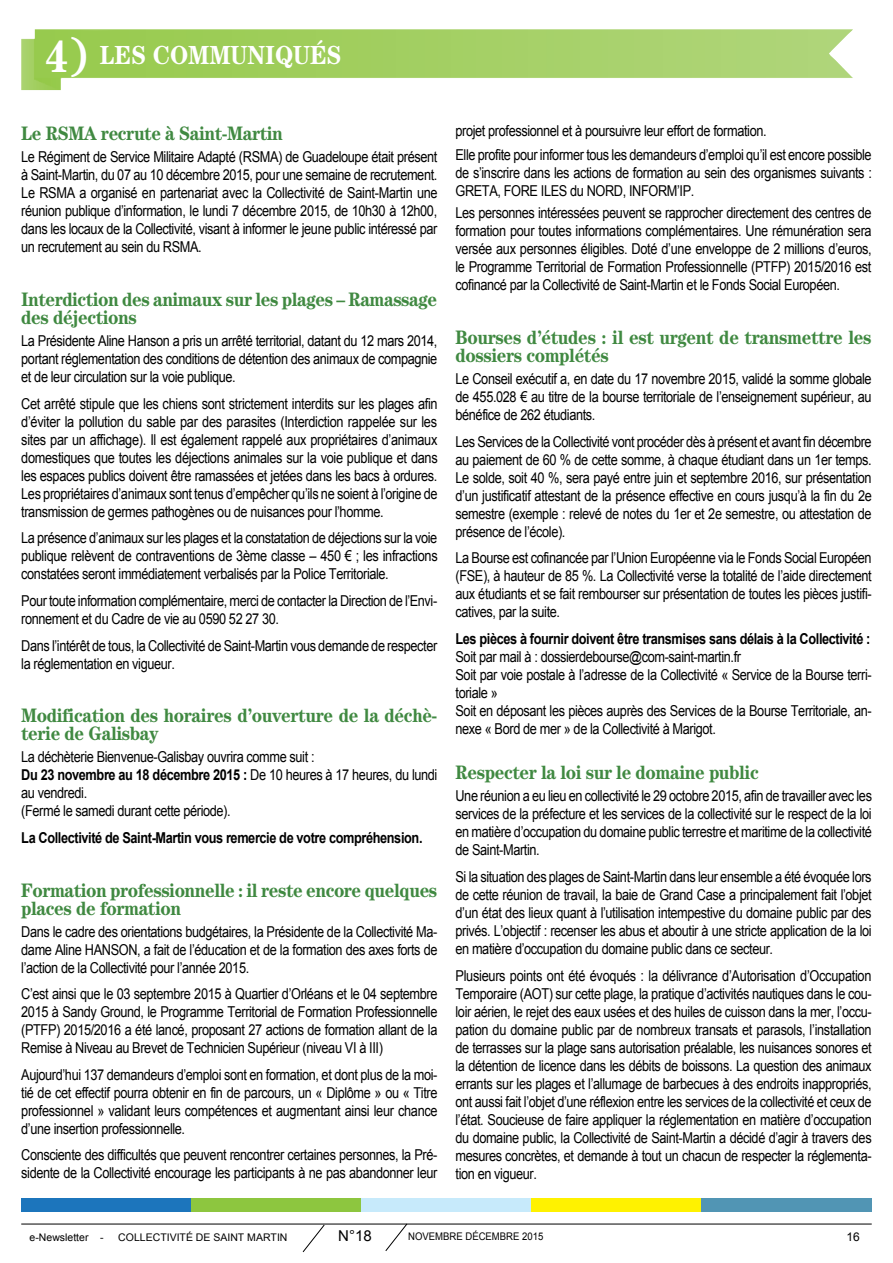
<style>
.page{position:relative;width:893px;height:1263px;background:#fff}
.page>*{position:absolute;margin:0;border:0;box-sizing:border-box;transform-origin:0 0}
.t1{font:700 26.25px "Century";color:#fff;scale:.89 1}
.t2{font:700 19.5px/18px "Century";letter-spacing:-.025em;color:#408941;scale:.9 1}
.t3{font:15px/18px "Arial";letter-spacing:-.03em;color:#000;text-align:justify;scale:.85 1}
.t4{font:700 15px "Arial";letter-spacing:-.03em;color:#000;scale:.85 1}
.t5{font:15px "Arial";letter-spacing:-.03em;color:#000}
.t6{font:12px "Arial";color:#000}
.t7{font:10.5px "Arial";color:#000}
.t8{font:10.5px "Arial";color:#000;scale:.91 1}
.s1{font-size:45px}
.s2{font-weight:700}
</style>
<div class="page">
<div style="left:21px;top:1198px;width:170px;height:14px;background:#1c75bc"></div>
<div style="left:191px;top:1198px;width:170px;height:14px;background:#8dc63f"></div>
<div style="left:361px;top:1198px;width:170px;height:14px;background:#c7eafb"></div>
<div style="left:531px;top:1198px;width:171px;height:14px;background:#fff200"></div>
<div style="left:702px;top:1198px;width:170px;height:14px;background:#5195b4"></div>
<img style="left:21px;top:29px;width:832px;height:61px">
<hr style="left:21px;top:1224px;width:851px;height:1px;background:#000">
<svg style="left:302px;top:1224px;width:23px;height:29px"></svg>
<svg style="left:385px;top:1223px;width:23px;height:28px"></svg>
<h1 class="t1" style="left:45px;top:39px;width:334px"><span class="s1">4)</span> LE S COMMUNIQUéS</h1>
<h2 class="t2" style="left:21px;top:124px;width:292px">Le RSMA recrute à Saint-Martin</h2>
<p class="t3" style="left:21px;top:148px;width:491px">Le Régiment de Service Militaire Adapté (RSMA) de Guadeloupe était présent à Saint-Martin, du 07 au 10 décembre 2015, pour une semaine de recrutement.<br>Le RSMA a organisé en partenariat avec la Collectivité de Saint-Martin une réunion publique d’information, le lundi 7 décembre 2015, de 10h30 à 12h00, dans les locaux de la Collectivité, visant à informer le jeune public intéressé par un recrutement au sein du RSMA.</p>
<h2 class="t2" style="left:21px;top:290px;width:464px">Interdiction des animaux sur les plages – Ramassage des déjections</h2>
<p class="t3" style="left:21px;top:332px;width:491px">La Présidente Aline Hanson a pris un arrêté territorial, datant du 12 mars 2014, portant réglementation des conditions de détention des animaux de compagnie et de leur circulation sur la voie publique.</p>
<p class="t3" style="left:21px;top:394px;width:491px">Cet arrêté stipule que les chiens sont strictement interdits sur les plages afin d’éviter la pollution du sable par des parasites (I nterdiction rappelée sur les sites par un affichage). I l est également rappelé aux propriétaires d’animaux domestiques que toutes les déjections animales sur la voie publique et dans les espaces publics doivent être ramassées et jetées dans les bacs à ordures.<br>Les propriétaires d’animaux sont tenus d’empêcher qu’ils ne soient à l’origine de transmission de germes pathogènes ou de nuisances pour l’homme.</p>
<p class="t3" style="left:21px;top:529px;width:491px">La présence d’animaux sur les plages et la constatation de déjections sur la voie publique relèvent de contraventions de 3ème classe – 450 € ; les infractions constatées seront immédiatement verbalisés par la Police Territoriale.</p>
<p class="t3" style="left:21px;top:592px;width:491px">Pour toute information complémentaire, merci de contacter la Direction de l’Envi&shy;ronnement et du Cadre de vie au 0590 52 27 30.</p>
<p class="t3" style="left:21px;top:637px;width:491px">Dans l’intérêt de tous, la Collectivité de Saint-Martin vous demande de respecter la réglementation en vigueur.</p>
<h2 class="t2" style="left:21px;top:706px;width:464px">Modification des horaires d’ouverture de la déchè&shy;terie de Galisbay</h2>
<p class="t3" style="left:21px;top:748px;width:491px;text-align:left">La déchèterie Bienvenue-Galisbay ouvrira comme suit :<br><span class="s2">Du 23 novembre au 18 décembre 2015 :</span> De 10 heures à 17 heures, du lundi au vendredi.<br>(Fermé le samedi durant cette période).</p>
<p class="t4" style="left:21px;top:828px;width:474px">La Collectivité de Saint-Martin vous remercie de votre compréhension.</p>
<h2 class="t2" style="left:21px;top:881px;width:464px">Formation professionnelle : il reste encore quelques places de formation</h2>
<p class="t3" style="left:21px;top:923px;width:491px">Dans le cadre des orientations budgétaires, la Présidente de la Collectivité Ma&shy;dame Aline HANSON, a fait de l’éducation et de la formation des axes forts de l’action de la Collectivité pour l’année 2015.</p>
<p class="t3" style="left:21px;top:985px;width:491px">C’est ainsi que le 03 septembre 2015 à Quartier d’Orléans et le 04 septembre 2015 à Sandy Ground, le Programme Territorial de Formation Professionnelle (PTFP) 2015/2016 a été lancé, proposant 27 actions de formation allant de la Remise à Niveau au Brevet de Technicien Supérieur (niveau VI à III )</p>
<p class="t3" style="left:21px;top:1066px;width:491px">Aujourd’hui 137 demandeurs d’emploi sont en formation, et dont plus de la moi&shy;tié de cet effectif pourra obtenir en fin de parcours, un « Diplôme » ou « Titre professionnel » validant leurs compétences et augmentant ainsi leur chance d’une insertion professionnelle.</p>
<p class="t3" style="left:21px;top:1146px;width:491px">Consciente des difficultés que peuvent rencontrer certaines personnes, la Pré&shy;sidente de la Collectivité encourage les participants à ne pas abandonner leur</p>
<p class="t3" style="left:455px;top:118px;width:491px;line-height:24.3px">projet professionnel et à poursuivre leur effort de formation.<br>Elle profite pour informer tous les demandeurs d’emploi qu’il est encore possible</p>
<p class="t3" style="left:455px;top:164px;width:491px">de s’inscrire dans les actions de formation au sein des organismes suivants :<br>GRET</p>
<p class="t3" style="left:489px;top:182px;width:37px">A, FORE</p>
<p class="t3" style="left:541px;top:182px;width:139px">I LES du NORD, I NFORM</p>
<p class="t3" style="left:455px;top:180px;width:491px;line-height:22.2px;text-indent:222px">’IP.<br>Les personnes intéressées peuvent se rapprocher directement des centres de</p>
<p class="t3" style="left:455px;top:222px;width:491px">formation pour toutes informations complémentaires. Une rémunération sera versée aux personnes éligibles. Doté d’une enveloppe de 2 millions d’euros, le Programme Territorial de Formation Professionnelle (PTFP) 2015/2016 est cofinancé par la Collectivité de Saint-Martin et le Fonds Social Européen.</p>
<h2 class="t2" style="left:455px;top:328px;width:464px">Bourses d’études : il est urgent de transmettre les dossiers complétés</h2>
<p class="t3" style="left:455px;top:370px;width:491px">Le Conseil exécutif a, en date du 17 novembre 2015, validé la somme globale de 455.028 € au titre de la bourse territoriale de l’enseignement supérieur, au bénéfice de 262 étudiants.</p>
<p class="t3" style="left:455px;top:433px;width:491px">Les Services de la Collectivité vont procéder dès à présent et avant fin décembre au paiement de 60 % de cette somme, à chaque étudiant dans un 1er temps.<br>Le solde, soit 40 %, sera payé entre juin et septembre 2016, sur présentation d’un justificatif attestant de la présence effective en cours jusqu’à la fin du 2e semestre (exemple : relevé de notes du 1er et 2e semestre, ou attestation de présence de l’école).</p>
<p class="t3" style="left:455px;top:549px;width:491px">La Bourse est cofinancée par l’Union Européenne via le Fonds Social Européen (FSE), à hauteur de 85 %. La Collectivité verse la totalité de l’aide directement aux étudiants et se fait rembourser sur présentation de toutes les pièces justifi&shy;catives, par la suite.</p>
<p class="t4" style="left:455px;top:629px;width:490px">Les pièces à fournir doivent être transmises sans délais à la Collectivité :</p>
<p class="t3" style="left:455px;top:648px;width:491px;text-align:left">Soit par mail à : dossierdebourse@com-saint-martin.fr<br>Soit par voie postale à l’adresse de la Collectivité « Service de la Bourse terri&shy;toriale »<br>Soit en déposant les pièces auprès des Services de la Bourse Territoriale, an&shy;nexe « Bord de mer » de la Collectivité à Marigot.</p>
<h2 class="t2" style="left:455px;top:763px;width:338px">Respecter la loi sur le domaine public</h2>
<p class="t3" style="left:455px;top:787px;width:491px">Une réunion a eu lieu en collectivité le 29 octobre 2015, afin de travailler avec les services de la préfecture et les services de la collectivité sur le respect de la loi en matière d’occupation du domaine public terrestre et maritime de la collectivité de Saint-Martin.</p>
<p class="t3" style="left:455px;top:868px;width:491px">Si la situation des plages de Saint-Martin dans leur ensemble a été évoquée lors de cette réunion de travail, la baie de Grand Case a principalement fait l’objet d’un état des lieux quant à l’utilisation intempestive du domaine public par des privés. L’objectif : recenser les abus et aboutir à une stricte application de la loi en matière d’occupation du domaine public dans ce secteur.</p>
<p class="t3" style="left:455px;top:966px;width:491px">Plusieurs points ont été évoqués : la délivrance d’Autorisation d’Occupation Temporaire (AOT) sur cette plage, la pratique d’activités nautiques dans le cou&shy;loir aérien, le rejet des eaux usées et des huiles de cuisson dans la mer, l’occu&shy;pation du domaine public par de nombreux transats et parasols, l’installation de terrasses sur la plage sans autorisation préalable, les nuisances sonores et la détention de licence dans les débits de boissons. La question des animaux errants sur les plages et l’allumage de barbecues à des endroits inappropriés, ont aussi fait l’objet d’une réflexion entre les services de la collectivité et ceux de l’état. Soucieuse de faire appliquer la réglementation en matière d’occupation du domaine public, la Collectivité de Saint-Martin a décidé d’agir à travers des mesures concrètes, et demande à tout un chacun de respecter la réglementa&shy;tion en vigueur.</p>
<p class="t7" style="left:30px;top:1230px;width:76px">e-Newsletter -</p>
<p class="t7" style="left:118px;top:1230px;width:169px">Collectivité De Saint Martin</p>
<p class="t5" style="left:338px;top:1225px;width:35px">N°18</p>
<p class="t8" style="left:408px;top:1229px;width:150px">novembre décembre 2015</p>
<p class="t6" style="left:847px;top:1229px;width:15px">16</p>
</div>
